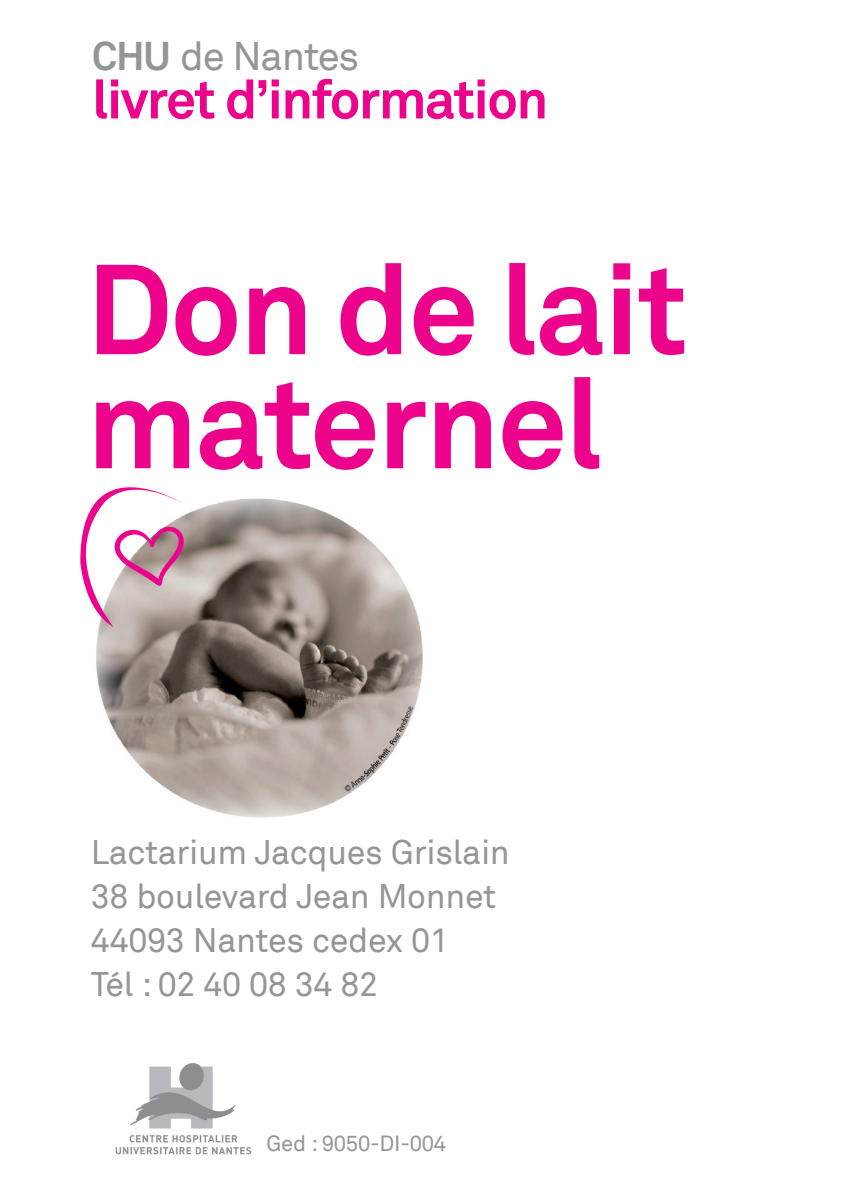
<style>
.page{position:relative;width:842px;height:1191px;background:#fff}
.page>*{position:absolute;margin:0;border:0;box-sizing:border-box;transform-origin:0 0}
.t1{font:700 126px/114px "Akkurat";letter-spacing:-.02em;color:#ed028c}
.t2{font:700 54px "Akkurat";letter-spacing:-.03em;color:#ed028c}
.t3{font:40px "Akkurat";letter-spacing:-.03em;color:#939598}
.t4{font:34px/44px "Akkurat";letter-spacing:-.01em;color:#939598}
.t5{font:22px "Akkurat";letter-spacing:-.01em;color:#939598}
.s1{font-weight:700}
</style>
<div class="page">
<img style="left:96px;top:498px;width:327px;height:320px">
<img style="left:115px;top:1063px;width:137px;height:92px">
<svg style="left:80px;top:487px;width:104px;height:140px"></svg>
<p class="t3" style="left:92px;top:33px;width:269px"><span class="s1">CHU</span> de Nantes</p>
<h2 class="t2" style="left:92px;top:65px;width:458px">livret d’information</h2>
<h1 class="t1" style="left:86px;top:254px;width:603px">Don de lait maternel</h1>
<p class="t4" style="left:91px;top:831px;width:421px">Lactarium Jacques Grislain<br>38 boulevard Jean Monnet<br>44093 Nantes cedex 01<br>Tél : 02 40 08 34 82</p>
<p class="t5" style="left:266px;top:1130px;width:181px">Ged : 9050-DI-004</p>
</div>
